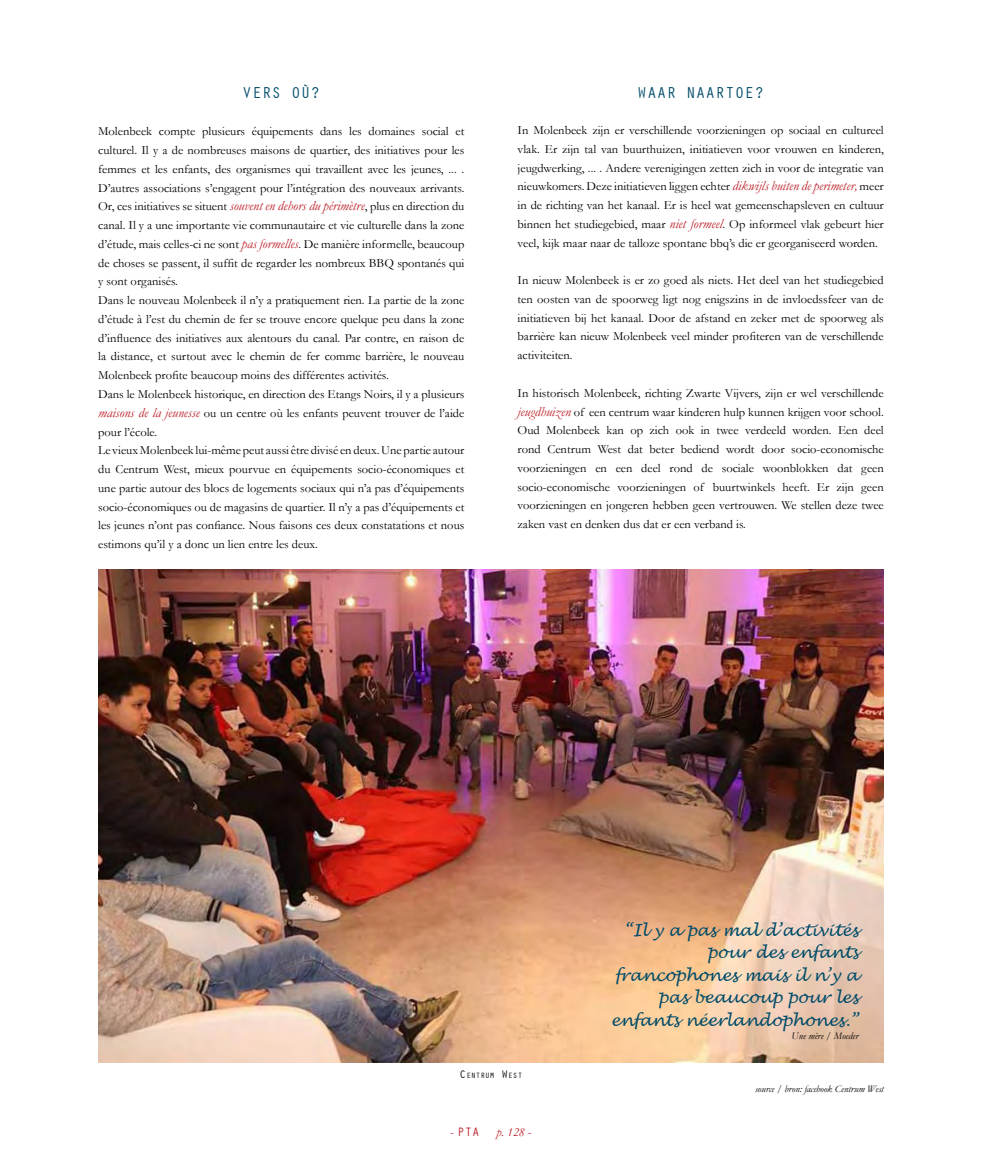
<style>
.page{position:relative;width:982px;height:1170px;background:#fff}
.page>*{position:absolute;margin:0;border:0;box-sizing:border-box;transform-origin:0 0}
.t1{font:italic 16.25px/22.5px "Lucida Handwriting";color:#004c69;text-align:right}
.t2{font:16.25px "Orator";color:#004c69}
.t3{font:12.5px/18.8px "Garamond";color:#000;text-align:justify}
.t4{font:italic 12.5px "Garamond";color:#bb1c25}
.t5{font:12.5px "Orator";color:#bb1c25}
.t6{font:italic 10px "Garamond";color:#000}
.t7{font:7.88px "Orator";color:#000}
.s1{font-style:italic;font-size:13.75px;color:#bb1c25}
.s2{font-size:11.25px}
.s3{font-family:"Garamond"}
.s4{font-style:normal}
</style>
<div class="page">
<img style="left:98px;top:569px;width:785px;height:493px">
<h1 class="t2" style="left:242px;top:84px;width:79px">VERS OÙ?</h1>
<p class="t3" style="left:98px;top:122px;width:368px;text-align:left">Molenbeek compte plusieurs équipements dans les domaines social et culturel. Il y a de nombreuses maisons de quartier, des initiatives pour les femmes et les enfants, des organismes qui travaillent avec les jeunes, ... .<br>D’autres associations s’engagent pour l’intégration des nouveaux arrivants.<br>Or, ces initiatives se situent <span class="s1">souvent en dehors du périmètre</span>, plus en direction du canal. Il y a une importante vie communautaire et vie culturelle dans la zone d’étude, mais celles-ci ne sont <span class="s1">pas formelles</span>. De manière informelle, beaucoup de choses se passent, il suffit de regarder les nombreux BBQ spontanés qui y sont organisés.<br>Dans le nouveau Molenbeek il n’y a pratiquement rien. La partie de la zone d’étude à l’est du chemin de fer se trouve encore quelque peu dans la zone d’influence des initiatives aux alentours du canal. Par contre, en raison de la distance, et surtout avec le chemin de fer comme barrière, le nouveau Molenbeek profite beaucoup moins des différentes activités.<br>Dans le Molenbeek historique, en direction des Etangs Noirs, il y a plusieurs <span class="s1">maisons de la jeunesse</span> ou un centre où les enfants peuvent trouver de l’aide pour l’école.<br>Le vieux Molenbeek lui-même peut aussi être divisé en deux. Une partie autour du Centrum West, mieux pourvue en équipements socio-économiques et une partie autour des blocs de logements sociaux qui n’a pas d’équipements socio-économiques ou de magasins de quartier. Il n’y a pas d’équipements et les jeunes n’ont pas confiance. Nous faisons ces deux constatations et nous estimons qu’il y a donc un lien entre les deux.</p>
<h1 class="t2" style="left:637px;top:84px;width:128px">WAAR NAARTOE?</h1>
<p class="t3" style="left:517px;top:120px;width:368px">In Molenbeek zijn er verschillende voorzieningen op sociaal en cultureel vlak. Er zijn tal van buurthuizen, initiatieven voor vrouwen en kinderen, jeugdwerking, ... . Andere verenigingen zetten zich in voor de integratie van nieuwkomers. Deze initiatieven liggen echter <span class="s1">dikwijls buiten de perimeter,</span> meer in de richting van het kanaal. Er is heel wat gemeenschapsleven en cultuur binnen het studiegebied, maar <span class="s1">niet formeel</span>. Op informeel vlak gebeurt hier veel, kijk maar naar de talloze spontane bbq’s die er georganiseerd worden.</p>
<p class="t3" style="left:517px;top:270px;width:368px">In nieuw Molenbeek is er zo goed als niets. Het deel van het studiegebied ten oosten van de spoorweg ligt nog enigszins in de invloedssfeer van de initiatieven bij het kanaal. Door de afstand en zeker met de spoorweg als barrière kan nieuw Molenbeek veel minder profiteren van de verschillende activiteiten.</p>
<p class="t3" style="left:517px;top:383px;width:368px">In historisch Molenbeek, richting Zwarte Vijvers, zijn er wel verschillende <span class="s1">jeugdhuizen</span> of een centrum waar kinderen hulp kunnen krijgen voor school.<br>Oud Molenbeek kan op zich ook in twee verdeeld worden. Een deel rond Centrum West dat beter bediend wordt door socio-economische voorzieningen en een deel rond de sociale woonblokken dat geen socio-economische voorzieningen of buurtwinkels heeft. Er zijn geen voorzieningen en jongeren hebben geen vertrouwen. We stellen deze twee zaken vast en denken dus dat er een verband is.</p>
<h1 class="t1" style="left:611px;top:919px;width:249px">“Il y a pas mal d’activités pour des enfants francophones mais il n’y a pas beaucoup pour les enfants néerlandophones.”</h1>
<p class="t6" style="left:791px;top:1029px;width:68px">Une mère / Moeder</p>
<p class="t7" style="left:459px;top:1071px;width:64px"><span class="s2">C</span> ENTRUM <span class="s2">W</span> EST</p>
<p class="t5" style="left:450px;top:1125px;width:31px"><span class="s3">-</span> PTA</p>
<p class="t4" style="left:496px;top:1123px;width:37px">p. 128 <span class="s4">-</span></p>
<p class="t6" style="left:755px;top:1081px;width:130px">source / bron: facebook Centrum West</p>
</div>
